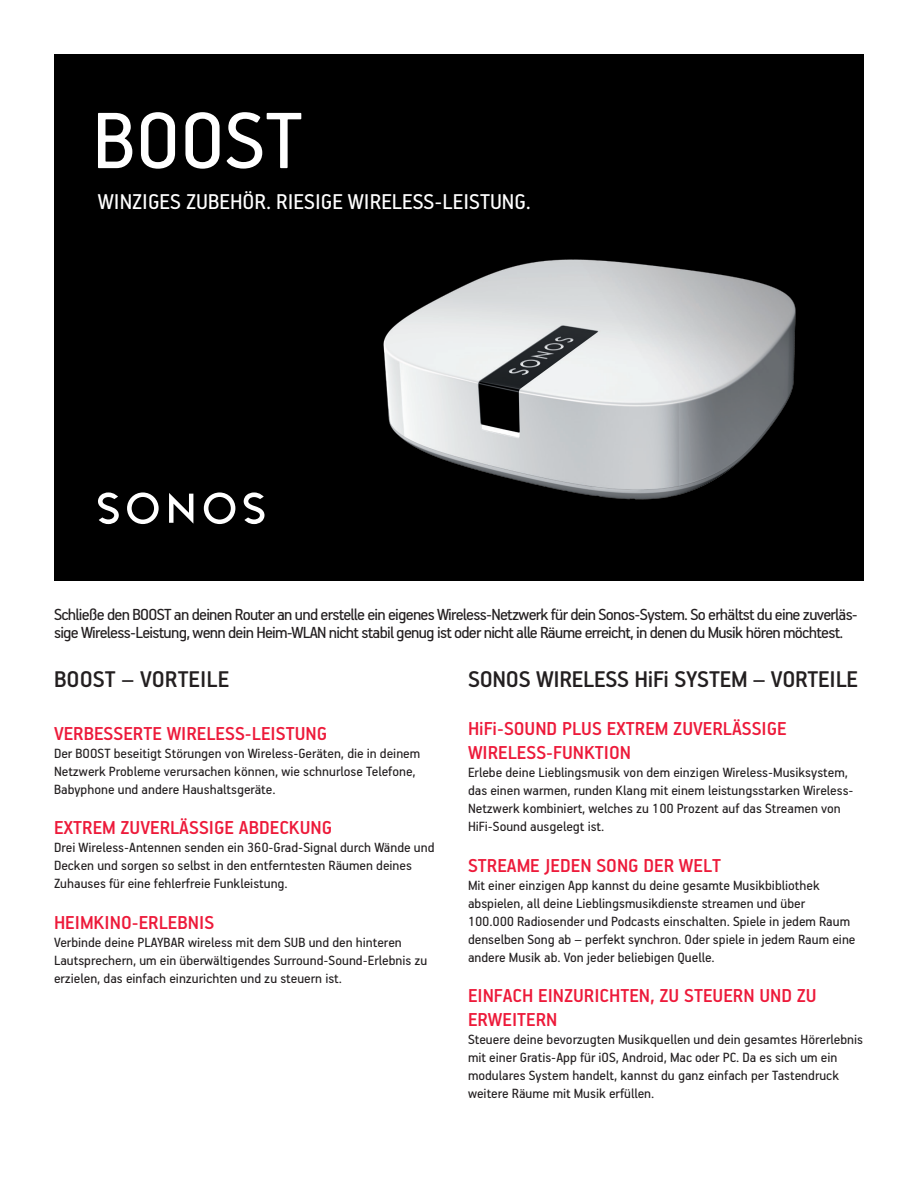
<style>
.page{position:relative;width:918px;height:1188px;background:#fff}
.page>*{position:absolute;margin:0;border:0;box-sizing:border-box;transform-origin:0 0}
.t1{font:500 25.5px "SONOS Handbook Pro";letter-spacing:-.01em;color:#231f20}
.t2{font:24px "SONOS Handbook Pro";color:#fff}
.t3{font:500 21px/24px "SONOS Handbook Pro";color:#ed1a3a}
.t4{font:18px/18px "SONOS Handbook Pro";letter-spacing:-.04em;color:#231f20}
.t5{font:15px/18px "SONOS Handbook Pro";color:#231f20}
</style>
<div class="page">
<div style="left:54px;top:54px;width:810px;height:526px;background:#000"></div>
<svg style="left:98px;top:113px;width:34px;height:55px"></svg>
<svg style="left:141px;top:112px;width:34px;height:57px"></svg>
<svg style="left:185px;top:112px;width:35px;height:57px"></svg>
<svg style="left:226px;top:112px;width:75px;height:57px"></svg>
<svg style="left:169px;top:493px;width:24px;height:30px"></svg>
<svg style="left:204px;top:492px;width:31px;height:32px"></svg>
<svg style="left:127px;top:492px;width:32px;height:32px"></svg>
<svg style="left:98px;top:492px;width:21px;height:32px"></svg>
<svg style="left:244px;top:492px;width:20px;height:32px"></svg>
<img style="left:383px;top:259px;width:413px;height:241px">
<p class="t2" style="left:98px;top:187px;width:435px">WINZIGES ZUBEHÖR. RIESIGE WIRELESS-LEISTUNG.</p>
<p class="t4" style="left:54px;top:605px;width:806px">Schließe den BOOST an deinen Router an und erstelle ein eigenes Wireless-Netzwerk für dein Sonos-System. So erhältst du eine zuverläs&shy;sige Wireless-Leistung, wenn dein Heim-WLAN nicht stabil genug ist oder nicht alle Räume erreicht, in denen du Musik hören möchtest.</p>
<p class="t1" style="left:54px;top:664px;width:177px">BOOST – VORTEILE</p>
<p class="t1" style="left:468px;top:664px;width:392px">SONOS WIRELESS HiFi SYSTEM – VORTEILE</p>
<p class="t3" style="left:54px;top:721px;width:275px">VERBESSERTE WIRELESS-LEISTUNG</p>
<p class="t5" style="left:54px;top:744px;width:368px">Der BOOST beseitigt Störungen von Wireless-Geräten, die in deinem<br>Netzwerk Probleme verursachen können, wie schnurlose Telefone,<br>Babyphone und andere Haushaltsgeräte.</p>
<p class="t3" style="left:54px;top:815px;width:280px">EXTREM ZUVERLÄSSIGE ABDECKUNG</p>
<p class="t5" style="left:54px;top:838px;width:382px">Drei Wireless-Antennen senden ein 360-Grad-Signal durch Wände und<br>Decken und sorgen so selbst in den entferntesten Räumen deines<br>Zuhauses für eine fehlerfreie Funkleistung.</p>
<p class="t3" style="left:54px;top:910px;width:162px">HEIMKINO-ERLEBNIS</p>
<p class="t5" style="left:54px;top:933px;width:375px">Verbinde deine PLAYBAR wireless mit dem SUB und den hinteren<br>Lautsprechern, um ein überwältigendes Surround-Sound-Erlebnis zu erzielen, das einfach einzurichten und zu steuern ist.</p>
<p class="t3" style="left:468px;top:716px;width:320px">HiFi-SOUND PLUS EXTREM ZUVERLÄSSIGE<br>WIRELESS-FUNKTION</p>
<p class="t5" style="left:468px;top:763px;width:387px">Erlebe deine Lieblingsmusik von dem einzigen Wireless-Musiksystem, das einen warmen, runden Klang mit einem leistungsstarken Wireless-Netzwerk kombiniert, welches zu 100 Prozent auf das Streamen von HiFi-Sound ausgelegt ist.</p>
<p class="t3" style="left:468px;top:853px;width:255px">STREAME JEDEN SONG DER WELT</p>
<p class="t5" style="left:468px;top:876px;width:389px">Mit einer einzigen App kannst du deine gesamte Musikbibliothek abspielen, all deine Lieblingsmusikdienste streamen und über<br>100.000 Radiosender und Podcasts einschalten. Spiele in jedem Raum denselben Song ab – perfekt synchron. Oder spiele in jedem Raum eine andere Musik ab. Von jeder beliebigen Quelle.</p>
<p class="t3" style="left:468px;top:983px;width:350px">EINFACH EINZURICHTEN, ZU STEUERN UND ZU<br>ERWEITERN</p>
<p class="t5" style="left:468px;top:1030px;width:396px">Steuere deine bevorzugten Musikquellen und dein gesamtes Hörerlebnis mit einer Gratis-App für iOS, Android, Mac oder PC. Da es sich um ein modulares System handelt, kannst du ganz einfach per Tastendruck weitere Räume mit Musik erfüllen.</p>
</div>
